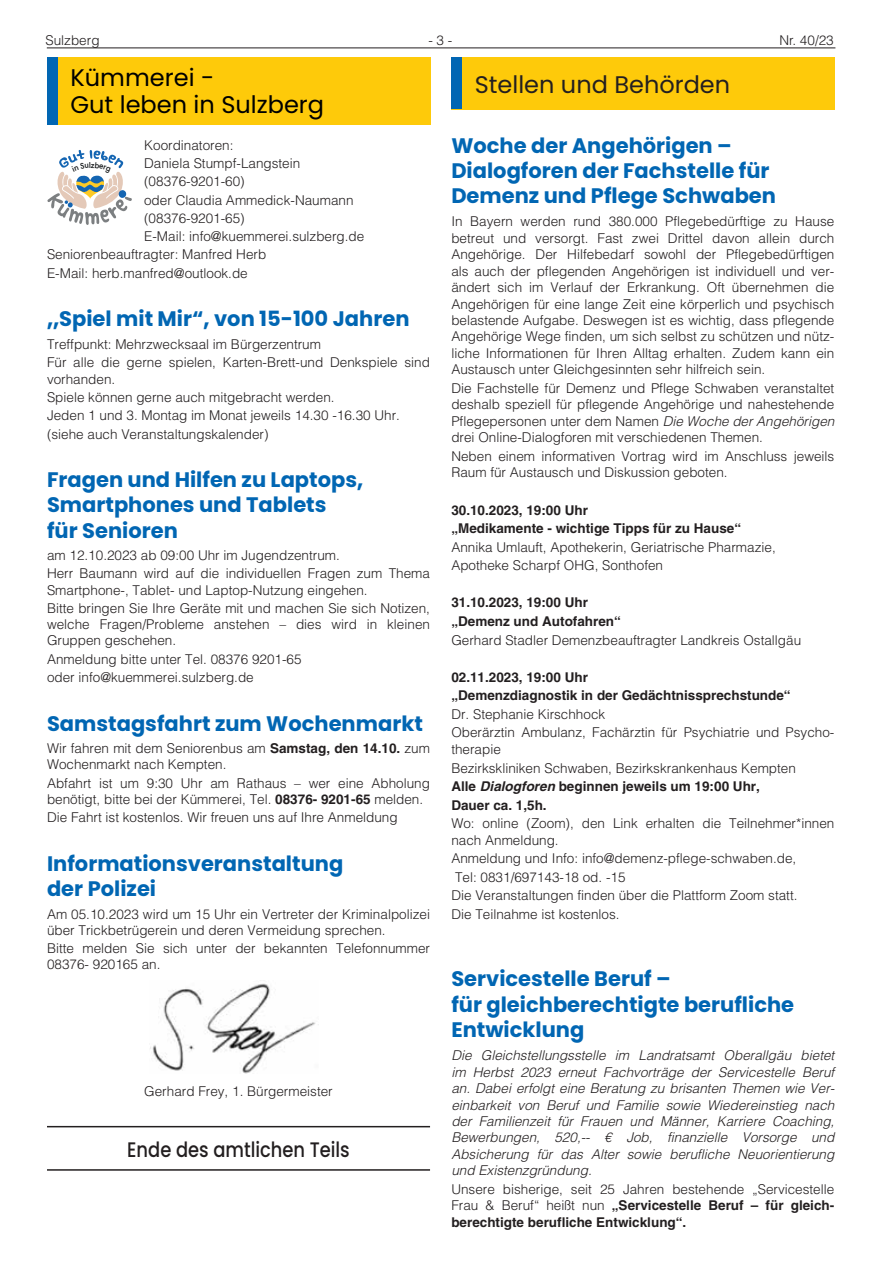
<style>
.page{position:relative;width:881px;height:1263px;background:#fff}
.page>*{position:absolute;margin:0;border:0;box-sizing:border-box;transform-origin:0 0}
.t1{font:24px/27.3px "Poppins";color:#000}
.t2{font:24px "Poppins";color:#231f20}
.t3{font:700 21px/25.5px "Poppins";color:#0166b3}
.t4{font:500 21px "Poppins";color:#231f20;scale:.85 1}
.t5{font:300 13.5px/16.5px "Helvetica LT";color:#231f20}
.t6{font:italic 300 13.5px/16.5px "Helvetica LT";color:#231f20;text-align:justify}
.t7{font:700 13.5px/18.6px "Helvetica LT";color:#231f20}
.s1{font-weight:700}
.s2{font-style:italic}
.s3{font-weight:700;font-style:italic}
</style>
<div class="page">
<hr style="left:47px;top:48px;width:788px;height:1px;background:#231f20">
<hr style="left:47px;top:1126px;width:383px;height:1px;background:#231f20">
<hr style="left:47px;top:1169px;width:383px;height:2px;background:#231f20">
<div style="left:47px;top:57px;width:383px;height:68px;background:#feca0a"></div>
<div style="left:47px;top:57px;width:11px;height:68px;background:#0166b3"></div>
<img style="left:150px;top:983px;width:166px;height:91px">
<div style="left:451px;top:57px;width:383px;height:52px;background:#feca0a"></div>
<div style="left:451px;top:57px;width:11px;height:52px;background:#0166b3"></div>
<svg style="left:47px;top:150px;width:85px;height:75px"></svg>
<p class="t5" style="left:45px;top:32px;width:56px">Sulzberg</p>
<p class="t5" style="left:428px;top:32px;width:26px">- 3 -</p>
<p class="t5" style="left:779px;top:32px;width:56px">Nr. 40/23</p>
<h1 class="t1" style="left:70px;top:64px;width:255px">Kümmerei -<br>Gut leben in Sulzberg</h1>
<p class="t5" style="left:144px;top:136px;width:91px">Koordinatoren:</p>
<p class="t5" style="left:144px;top:155px;width:158px">Daniela Stumpf-Langstein</p>
<p class="t5" style="left:144px;top:173px;width:102px">(08376-9201-60)</p>
<p class="t5" style="left:144px;top:191px;width:211px">oder Claudia Ammedick-Naumann</p>
<p class="t5" style="left:144px;top:210px;width:102px">(08376-9201-65)</p>
<p class="t5" style="left:144px;top:228px;width:222px">E-Mail: info@kuemmerei.sulzberg.de</p>
<p class="t5" style="left:47px;top:246px;width:221px">Seniorenbeauftragter: Manfred Herb</p>
<p class="t5" style="left:47px;top:265px;width:202px">E-Mail: herb.manfred@outlook.de</p>
<h2 class="t3" style="left:47px;top:306px;width:364px">„Spiel mit Mir“, von 15-100 Jahren</h2>
<p class="t5" style="left:47px;top:335px;width:384px;line-height:18.3px">Treffpunkt: Mehrzwecksaal im Bürgerzentrum<br>Für alle die gerne spielen, Karten-Brett-und Denkspiele sind</p>
<p class="t5" style="left:47px;top:369px;width:354px;line-height:18.3px">vorhanden.<br>Spiele können gerne auch mitgebracht werden.<br>Jeden 1 und 3. Montag im Monat jeweils 14.30 -16.30 Uhr. (siehe auch Veranstaltungskalender)</p>
<h2 class="t3" style="left:47px;top:467px;width:317px">Fragen und Hilfen zu Laptops,<br>Smartphones und Tablets<br>für Senioren</h2>
<p class="t5" style="left:47px;top:546px;width:384px;line-height:18.3px">am 12.10.2023 ab 09:00 Uhr im Jugendzentrum.<br>Herr Baumann wird auf die individuellen Fragen zum Thema</p>
<p class="t5" style="left:47px;top:580px;width:384px;line-height:18.3px">Smartphone-, Tablet- und Laptop-Nutzung eingehen.<br>Bitte bringen Sie Ihre Geräte mit und machen Sie sich Notizen,</p>
<p class="t5" style="left:47px;top:616px;width:384px">welche Fragen/Probleme anstehen – dies wird in kleinen<br>Gruppen geschehen.</p>
<p class="t5" style="left:47px;top:650px;width:256px;line-height:18.3px">Anmeldung bitte unter Tel. 08376 9201-65 oder info@kuemmerei.sulzberg.de</p>
<h2 class="t3" style="left:47px;top:711px;width:377px">Samstagsfahrt zum Wochenmarkt</h2>
<p class="t5" style="left:47px;top:740px;width:384px">Wir fahren mit dem Seniorenbus am <span class="s1">Samstag, den 14.10.</span> zum<br>Wochenmarkt nach Kempten.</p>
<p class="t5" style="left:47px;top:775px;width:384px">Abfahrt ist um 9:30 Uhr am Rathaus – wer eine Abholung benötigt, bitte bei der Kümmerei, Tel. <span class="s1">08376- 9201-65</span> melden.</p>
<p class="t5" style="left:47px;top:809px;width:352px">Die Fahrt ist kostenlos. Wir freuen uns auf Ihre Anmeldung</p>
<h2 class="t3" style="left:47px;top:851px;width:298px">Informationsveranstaltung der Polizei</h2>
<p class="t5" style="left:47px;top:906px;width:384px">Am 05.10.2023 wird um 15 Uhr ein Vertreter der Kriminalpolizei über Trickbetrügerein und deren Vermeidung sprechen.</p>
<p class="t5" style="left:47px;top:940px;width:384px">Bitte melden Sie sich unter der bekannten Telefonnummer<br>08376- 920165 an.</p>
<h1 class="t2" style="left:474px;top:71px;width:257px">Stellen und Behörden</h1>
<h2 class="t3" style="left:451px;top:132px;width:326px">Woche der Angehörigen –<br>Dialogforen der Fachstelle für<br>Demenz und Pflege Schwaben</h2>
<p class="t5" style="left:451px;top:213px;width:384px;text-align:justify">In Bayern werden rund 380.000 Pflegebedürftige zu Hause betreut und versorgt. Fast zwei Drittel davon allein durch Angehörige. Der Hilfebedarf sowohl der Pflegebedürftigen als auch der pflegenden Angehörigen ist individuell und ver&shy;ändert sich im Verlauf der Erkrankung. Oft übernehmen die Angehörigen für eine lange Zeit eine körperlich und psychisch belastende Aufgabe. Deswegen ist es wichtig, dass pflegende Angehörige Wege finden, um sich selbst zu schützen und nütz&shy;liche Informationen für Ihren Alltag erhalten. Zudem kann ein Austausch unter Gleichgesinnten sehr hilfreich sein.</p>
<p class="t5" style="left:451px;top:380px;width:384px;text-align:justify">Die Fachstelle für Demenz und Pflege Schwaben veranstaltet deshalb speziell für pflegende Angehörige und nahestehende Pflegepersonen unter dem Namen <span class="s2">Die Woche der Angehörigen </span>drei Online-Dialogforen mit verschiedenen Themen.</p>
<p class="t5" style="left:451px;top:448px;width:384px">Neben einem informativen Vortrag wird im Anschluss jeweils<br>Raum für Austausch und Diskussion geboten.</p>
<p class="t7" style="left:451px;top:500px;width:291px">30.10.2023, 19:00 Uhr<br>„Medikamente - wichtige Tipps für zu Hause“</p>
<p class="t5" style="left:451px;top:537px;width:326px;line-height:18.6px">Annika Umlauft, Apothekerin, Geriatrische Pharmazie,<br>Apotheke Scharpf OHG, Sonthofen</p>
<p class="t7" style="left:451px;top:593px;width:171px">31.10.2023, 19:00 Uhr „Demenz und Autofahren“</p>
<p class="t5" style="left:451px;top:631px;width:351px">Gerhard Stadler Demenzbeauftragter Landkreis Ostallgäu</p>
<p class="t7" style="left:451px;top:667px;width:341px">02.11.2023, 19:00 Uhr<br>„Demenzdiagnostik in der Gedächtnissprechstunde“</p>
<p class="t5" style="left:451px;top:705px;width:384px;line-height:18.6px">Dr. Stephanie Kirschhock<br>Oberärztin Ambulanz, Fachärztin für Psychiatrie und Psycho-</p>
<p class="t5" style="left:451px;top:740px;width:346px;line-height:18.6px">therapie<br>Bezirkskliniken Schwaben, Bezirkskrankenhaus Kempten<br><span class="s1">Alle</span> <span class="s3">Dialogforen</span> <span class="s1">beginnen jeweils um 19:00 Uhr,<br>Dauer ca. 1,5h.</span></p>
<p class="t5" style="left:451px;top:815px;width:384px">Wo: online (Zoom), den Link erhalten die Teilnehmer*innen nach Anmeldung.</p>
<p class="t5" style="left:451px;top:849px;width:347px;line-height:18.6px">Anmeldung und Info: info@demenz-pflege-schwaben.de, Tel: 0831/697143-18 od. -15<br>Die Veranstaltungen finden über die Plattform Zoom statt.<br>Die Teilnahme ist kostenlos.</p>
<h2 class="t3" style="left:451px;top:966px;width:344px">Servicestelle Beruf –<br>für gleichberechtigte berufliche<br>Entwicklung</h2>
<p class="t6" style="left:451px;top:1047px;width:385px">Die Gleichstellungsstelle im Landratsamt Oberallgäu bietet im Herbst 2023 erneut Fachvorträge der Servicestelle Beruf an. Dabei erfolgt eine Beratung zu brisanten Themen wie Ver&shy;einbarkeit von Beruf und Familie sowie Wiedereinstieg nach der Familienzeit für Frauen und Männer, Karriere Coaching, Bewerbungen, 520,-- € Job, finanzielle Vorsorge und Absicherung für das Alter sowie berufliche Neuorientierung und Existenzgründung.</p>
<p class="t5" style="left:451px;top:1181px;width:384px;text-align:justify">Unsere bisherige, seit 25 Jahren bestehende „Servicestelle Frau &amp; Beruf“ heißt nun <span class="s1">„Servicestelle Beruf – für gleich&shy;berechtigte berufliche Entwicklung“.</span></p>
<p class="t5" style="left:144px;top:1083px;width:190px">Gerhard Frey, 1. Bürgermeister</p>
<h2 class="t4" style="left:127px;top:1138px;width:263px">Ende des amtlichen Teils</h2>
</div>
